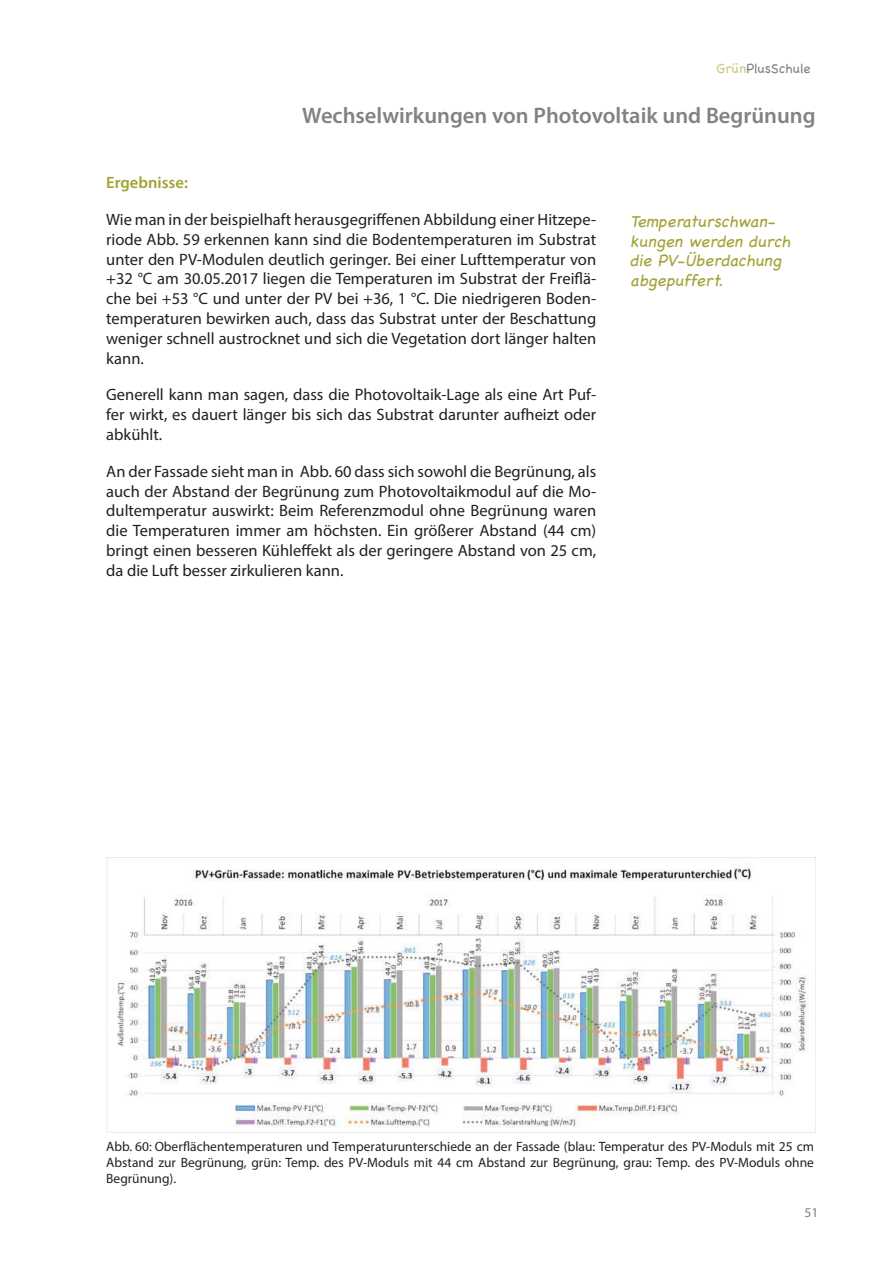
<style>
.page{position:relative;width:893px;height:1263px;background:#fff}
.page>*{position:absolute;margin:0;border:0;box-sizing:border-box;transform-origin:0 0}
.t1{font:600 22.5px "Myriad Pro";color:#808285}
.t2{font:16.5px/19.8px "Myriad Pro";color:#231f20;text-align:justify}
.t3{font:italic 16.5px/19.8px "Chalkboard";color:#a3a236}
.t4{font:600 16.5px "Myriad Pro";color:#a3a236}
.t5{font:13.5px/16.2px "Myriad Pro";color:#231f20;text-align:justify}
.t6{font:13.5px "Chalkboard";color:#808285}
.t7{font:13.5px "Myriad Pro";color:#808285}
.s1{color:#cac887}
</style>
<div class="page">
<img style="left:106px;top:858px;width:701px;height:274px">
<p class="t6" style="left:716px;top:60px;width:96px"><span class="s1">Grün</span>PlusSchule</p>
<h1 class="t1" style="left:302px;top:107px;width:515px">Wechselwirkungen von Photovoltaik und Begrünung</h1>
<p class="t4" style="left:106px;top:176px;width:83px">Ergebnisse:</p>
<p class="t2" style="left:106px;top:211px;width:491px">Wie man in der beispielhaft herausgegriffenen Abbildung einer Hitzepe&shy;riode Abb. 59 erkennen kann sind die Bodentemperaturen im Substrat unter den PV-Modulen deutlich geringer. Bei einer Lufttemperatur von +32 °C am 30.05.2017 liegen die Temperaturen im Substrat der Freiflä&shy;che bei +53 °C und unter der PV bei +36, 1 °C. Die niedrigeren Boden&shy;temperaturen bewirken auch, dass das Substrat unter der Beschattung weniger schnell austrocknet und sich die Vegetation dort länger halten kann.</p>
<p class="t2" style="left:106px;top:386px;width:491px">Generell kann man sagen, dass die Photovoltaik-Lage als eine Art Puf&shy;fer wirkt, es dauert länger bis sich das Substrat darunter aufheizt oder abkühlt.</p>
<p class="t2" style="left:106px;top:462px;width:491px">An der Fassade sieht man in Abb. 60 dass sich sowohl die Begrünung, als auch der Abstand der Begrünung zum Photovoltaikmodul auf die Mo&shy;dultemperatur auswirkt: Beim Referenzmodul ohne Begrünung waren die Temperaturen immer am höchsten. Ein größerer Abstand (44 cm) bringt einen besseren Kühleffekt als der geringere Abstand von 25 cm, da die Luft besser zirkulieren kann.</p>
<p class="t3" style="left:630px;top:211px;width:165px">Temperaturschwan&shy;kungen werden durch die PV-Überdachung abgepuffert.</p>
<p class="t5" style="left:106px;top:1139px;width:709px">Abb. 60: Oberflächentemperaturen und Temperaturunterschiede an der Fassade (blau: Temperatur des PV-Moduls mit 25 cm Abstand zur Begrünung, grün: Temp. des PV-Moduls mit 44 cm Abstand zur Begrünung, grau: Temp. des PV-Moduls ohne Begrünung).</p>
<p class="t7" style="left:804px;top:1208px;width:15px">51</p>
</div>
